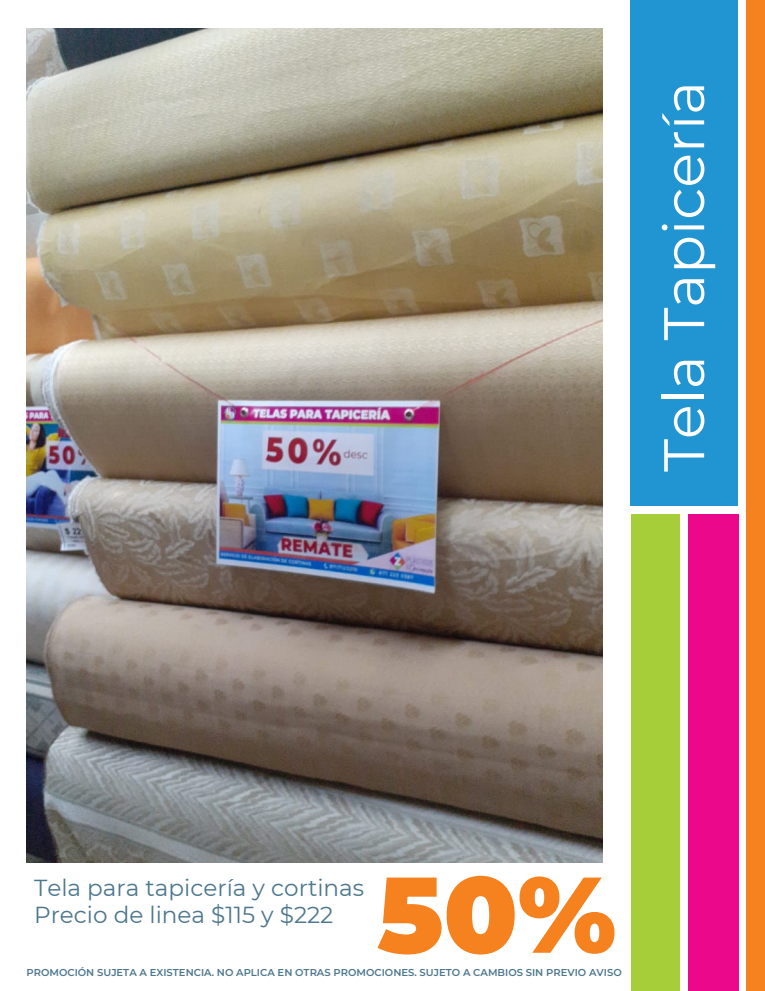
<style>
.page{position:relative;width:765px;height:991px;background:#fff}
.page>*{position:absolute;margin:0;border:0;box-sizing:border-box;transform-origin:0 0}
.t1{font:900 107.36px "Montserrat";color:#f5821f}
.t2{font:57.12px "Montserrat";color:#fff}
.t3{font:23.12px "Montserrat";color:#4c778e}
.t4{font:600 10px "Montserrat";color:#4c778e}
</style>
<div class="page">
<div style="left:631px;top:514px;width:48px;height:476px;background:#a6ce38"></div>
<div style="left:630px;top:0;width:108px;height:505px;background:#2194d2"></div>
<div style="left:688px;top:514px;width:50px;height:476px;background:#eb088b"></div>
<div style="left:746px;top:0;width:19px;height:990px;background:#f5811f"></div>
<img style="left:26px;top:29px;width:576px;height:833px">
<p class="t2" style="left:649px;top:471px;width:392px;rotate:-90deg">Tela Tapicería</p>
<p class="t3" style="left:34px;top:873px;width:332px">Tela para tapicería y cortinas</p>
<p class="t3" style="left:34px;top:900px;width:301px">Precio de linea $115 y $222</p>
<p class="t1" style="left:377px;top:848px;width:241px">50%</p>
<p class="t4" style="left:26px;top:966px;width:597px">PROMOCIÓN SUJETA A EXISTENCIA. NO APLICA EN OTRAS PROMOCIONES. SUJETO A CAMBIOS SIN PREVIO AVISO</p>
</div>
